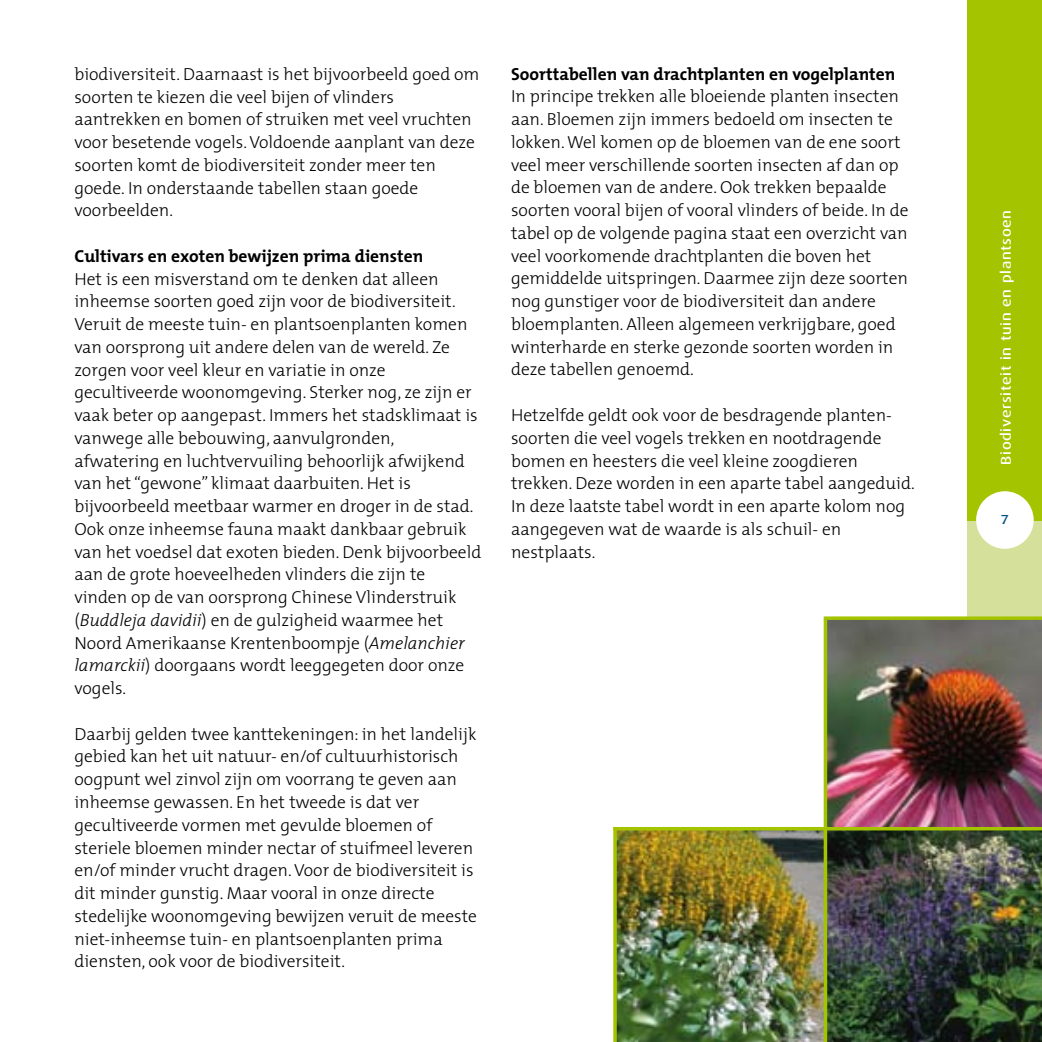
<style>
.page{position:relative;width:1042px;height:1042px;background:#fff}
.page>*{position:absolute;margin:0;border:0;box-sizing:border-box;transform-origin:0 0}
.t1{font:300 17.5px/22.8px "The Mix";color:#000}
.t2{font:700 17.5px "The Mix";color:#000}
.t3{font:500 14px "Dax Wide";letter-spacing:.05em;color:#fff}
.t4{font:500 13.12px "Dax Wide";color:#005487}
.s1{font-style:italic}
</style>
<div class="page">
<div style="left:967px;top:520px;width:75px;height:522px;background:#d5e19a"></div>
<div style="left:967px;top:0;width:75px;height:520px;background:#a4c400"></div>
<div style="left:976px;top:491px;width:57px;height:58px;background:#fff;border-radius:50%"></div>
<img style="left:617px;top:830px;width:206px;height:212px">
<img style="left:827px;top:830px;width:215px;height:212px">
<img style="left:827px;top:620px;width:215px;height:207px">
<hr style="left:613px;top:827px;width:429px;height:3px;background:#a4c400">
<svg style="left:824px;top:616px;width:218px;height:4px"></svg>
<svg style="left:613px;top:827px;width:4px;height:215px"></svg>
<svg style="left:823px;top:619px;width:4px;height:423px;background:#a9c420"></svg>
<p class="t1" style="left:74px;top:62px;width:406px">biodiversiteit. Daarnaast is het bijvoorbeeld goed om soorten te kiezen die veel bijen of vlinders aantrekken en bomen of struiken met veel vruchten voor besetende vogels. Voldoende aanplant van deze soorten komt de biodiversiteit zonder meer ten goede. In onderstaande tabellen staan goede voorbeelden.</p>
<p class="t2" style="left:74px;top:241px;width:350px">Cultivars en exoten bewijzen prima diensten</p>
<p class="t1" style="left:74px;top:267px;width:408px">Het is een misverstand om te denken dat alleen inheemse soorten goed zijn voor de biodiversiteit.<br>Veruit de meeste tuin- en plantsoenplanten komen van oorsprong uit andere delen van de wereld. Ze zorgen voor veel kleur en variatie in onze gecultiveerde woonomgeving. Sterker nog, ze zijn er vaak beter op aangepast. Immers het stadsklimaat is vanwege alle bebouwing, aanvulgronden, afwatering en luchtvervuiling behoorlijk afwijkend van het “gewone” klimaat daarbuiten. Het is bijvoorbeeld meetbaar warmer en droger in de stad.<br>Ook onze inheemse fauna maakt dankbaar gebruik van het voedsel dat exoten bieden. Denk bijvoorbeeld aan de grote hoeveelheden vlinders die zijn te vinden op de van oorsprong Chinese Vlinderstruik (<span class="s1">Buddleja davidii</span>) en de gulzigheid waarmee het Noord Amerikaanse Krentenboompje (<span class="s1">Amelanchier lamarckii</span>) doorgaans wordt leeggegeten door onze vogels.</p>
<p class="t1" style="left:74px;top:722px;width:404px">Daarbij gelden twee kanttekeningen: in het landelijk gebied kan het uit natuur- en/of cultuurhistorisch oogpunt wel zinvol zijn om voorrang te geven aan inheemse gewassen. En het tweede is dat ver gecultiveerde vormen met gevulde bloemen of steriele bloemen minder nectar of stuifmeel leveren en/of minder vrucht dragen. Voor de biodiversiteit is dit minder gunstig. Maar vooral in onze directe stedelijke woonomgeving bewijzen veruit de meeste niet-inheemse tuin- en plantsoenplanten prima diensten, ook voor de biodiversiteit.</p>
<p class="t2" style="left:511px;top:59px;width:386px">Soorttabellen van drachtplanten en vogelplanten</p>
<p class="t1" style="left:511px;top:85px;width:399px">In principe trekken alle bloeiende planten insecten aan. Bloemen zijn immers bedoeld om insecten te lokken. Wel komen op de bloemen van de ene soort veel meer verschillende soorten insecten af dan op de bloemen van de andere. Ook trekken bepaalde soorten vooral bijen of vooral vlinders of beide. In de tabel op de volgende pagina staat een overzicht van veel voorkomende drachtplanten die boven het gemiddelde uitspringen. Daarmee zijn deze soorten nog gunstiger voor de biodiversiteit dan andere bloemplanten. Alleen algemeen verkrijgbare, goed winterharde en sterke gezonde soorten worden in deze tabellen genoemd.</p>
<p class="t1" style="left:511px;top:403px;width:405px">Hetzelfde geldt ook voor de besdragende planten&shy;soorten die veel vogels trekken en nootdragende bomen en heesters die veel kleine zoogdieren trekken. Deze worden in een aparte tabel aangeduid.<br>In deze laatste tabel wordt in een aparte kolom nog aangegeven wat de waarde is als schuil- en nestplaats.</p>
<p class="t3" style="left:998px;top:465px;width:256px;rotate:-90deg">Biodiversiteit in tuin en plantsoen</p>
<p class="t4" style="left:1001px;top:512px;width:10px">7</p>
</div>
